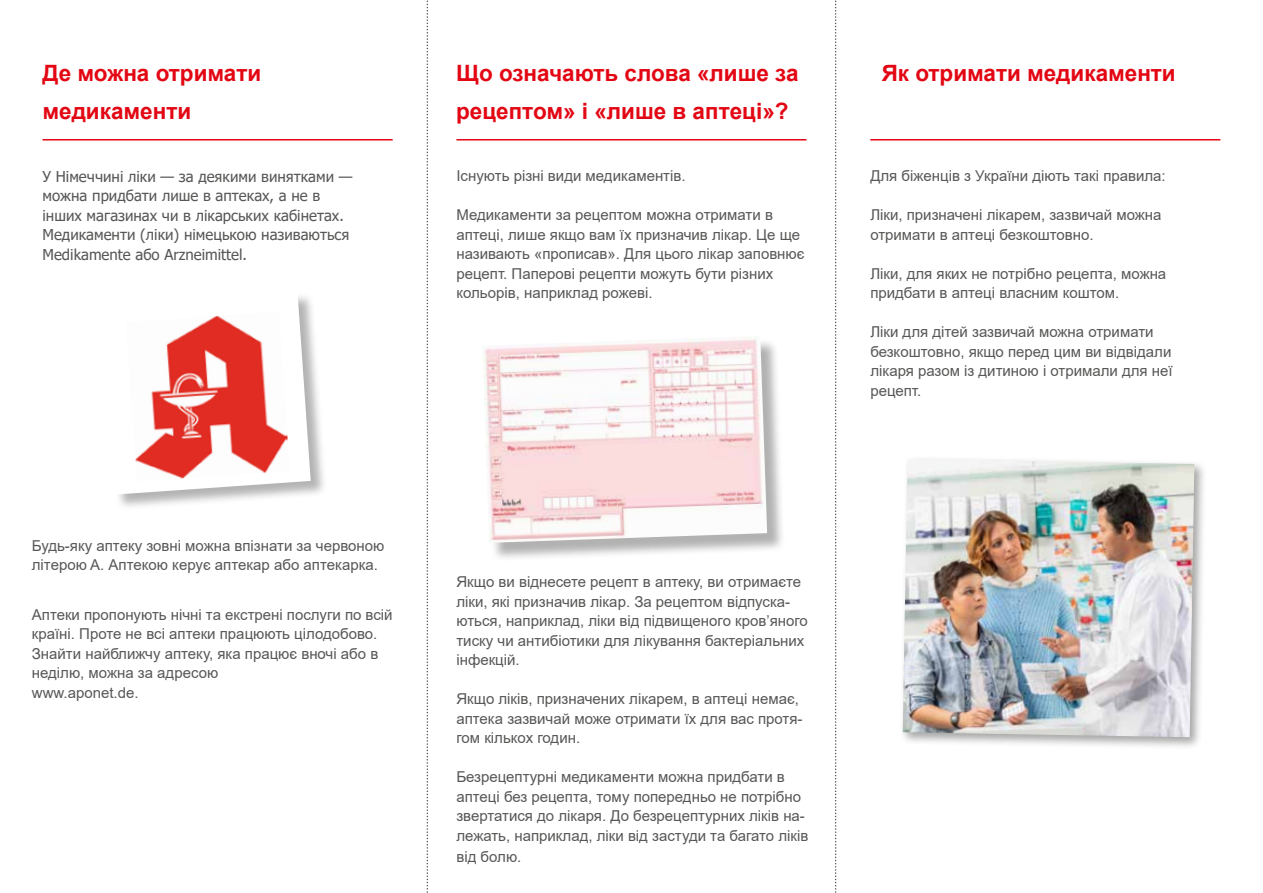
<style>
.page{position:relative;width:1263px;height:893px;background:#fff}
.page>*{position:absolute;margin:0;border:0;box-sizing:border-box;transform-origin:0 0}
.t1{font:700 22.5px/37.5px "Arial";color:#e30613}
.t2{font:15px/19.5px "Arial";color:#575756}
.t3{font:15px/19.5px "Tahoma";color:#575756}
</style>
<div class="page">
<svg style="left:835px;top:0;width:2px;height:893px"></svg>
<svg style="left:427px;top:0;width:1px;height:893px"></svg>
<hr style="left:43px;top:139px;width:350px;height:2px;background:#e30613">
<hr style="left:456px;top:139px;width:350px;height:2px;background:#e30613">
<hr style="left:870px;top:139px;width:350px;height:2px;background:#e30613">
<div style="left:103px;top:293px;width:224px;height:218px;background:#575756;opacity:.45"></div>
<svg style="left:103px;top:293px;width:208px;height:202px"></svg>
<div style="left:485px;top:339px;width:300px;height:222px;background:#575756;opacity:.46"></div>
<img style="left:482px;top:336px;width:285px;height:207px">
<div style="left:899px;top:455px;width:307px;height:294px;background:#575756;opacity:.53"></div>
<img style="left:903px;top:459px;width:291px;height:278px">
<h1 class="t1" style="left:43px;top:55px;width:220px">Де можна отримати медикаменти</h1>
<p class="t3" style="left:43px;top:167px;width:312px">У Німеччині ліки — за деякими винятками — можна придбати лише в аптеках, а не в інших магазинах чи в лікарських кабінетах.<br>Медикаменти (ліки) німецькою називаються Medikamente або Arzneimittel.</p>
<p class="t2" style="left:32px;top:536px;width:354px">Будь-яку аптеку зовні можна впізнати за червоною літерою A. Аптекою керує аптекар або аптекарка.</p>
<p class="t2" style="left:32px;top:605px;width:362px">Аптеки пропонують нічні та екстрені послуги по всій країні. Проте не всі аптеки працюють цілодобово.<br>Знайти найближчу аптеку, яка працює вночі або в неділю, можна за адресою<br>www.aponet.de.</p>
<h1 class="t1" style="left:456px;top:55px;width:344px">Що означають слова «лише за рецептом» і «лише в аптеці»?</h1>
<h1 class="t1" style="left:882px;top:55px;width:296px">Як отримати медикаменти</h1>
<p class="t2" style="left:456px;top:166px;width:231px">Існують різні види медикаментів.</p>
<p class="t2" style="left:456px;top:205px;width:350px">Медикаменти за рецептом можна отримати в аптеці, лише якщо вам їх призначив лікар. Це ще називають «прописав». Для цього лікар заповнює рецепт. Паперові рецепти можуть бути різних кольорів, наприклад рожеві.</p>
<p class="t2" style="left:870px;top:166px;width:297px">Для біженців з України діють такі правила:</p>
<p class="t2" style="left:870px;top:205px;width:293px">Ліки, призначені лікарем, зазвичай можна отримати в аптеці безкоштовно.</p>
<p class="t2" style="left:870px;top:263px;width:297px">Ліки, для яких не потрібно рецепта, можна придбати в аптеці власним коштом.</p>
<p class="t2" style="left:870px;top:322px;width:304px">Ліки для дітей зазвичай можна отримати безкоштовно, якщо перед цим ви відвідали лікаря разом із дитиною і отримали для неї рецепт.</p>
<p class="t2" style="left:456px;top:572px;width:353px">Якщо ви віднесете рецепт в аптеку, ви отримаєте ліки, які призначив лікар. За рецептом відпуска&shy;ються, наприклад, ліки від підвищеного кров’яного тиску чи антибіотики для лікування бактеріальних інфекцій.</p>
<p class="t2" style="left:456px;top:689px;width:348px">Якщо ліків, призначених лікарем, в аптеці немає, аптека зазвичай може отримати їх для вас протя&shy;гом кількох годин.</p>
<p class="t2" style="left:456px;top:767px;width:353px">Безрецептурні медикаменти можна придбати в аптеці без рецепта, тому попередньо не потрібно звертатися до лікаря. До безрецептурних ліків на&shy;лежать, наприклад, ліки від застуди та багато ліків</p>
<p class="t2" style="left:456px;top:847px;width:66px">від болю.</p>
</div>
